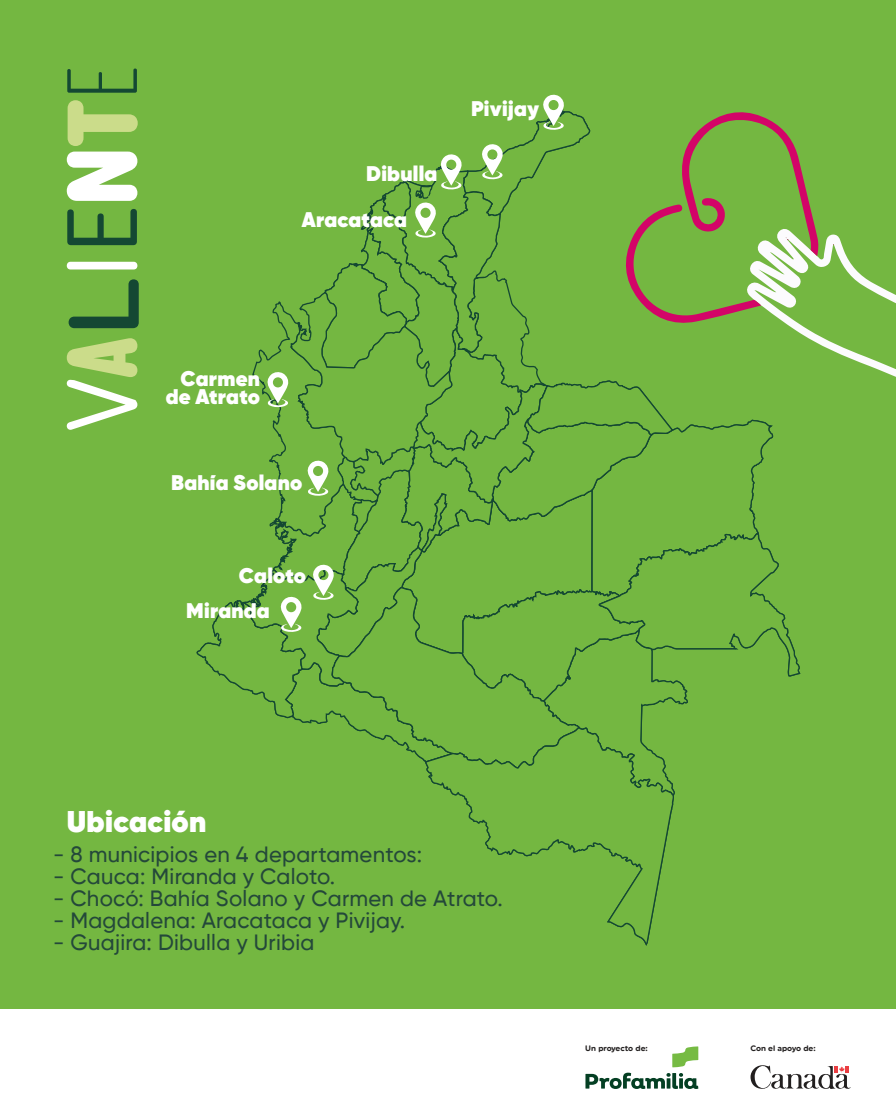
<style>
.page{position:relative;width:896px;height:1120px;background:#fff}
.page>*{position:absolute;margin:0;border:0;box-sizing:border-box;transform-origin:0 0}
.t1{font:800 29.93px "Gilroy";letter-spacing:.01em;color:#fff}
.t2{font:500 22.05px "Gilroy";letter-spacing:.01em;color:#24483a}
.t3{font:800 21.18px/17.5px "Gilroy";letter-spacing:.01em;color:#fff;text-align:right}
.t4{font:700 8.05px "Uniform Rnd";color:#221f1f}
</style>
<div class="page">
<div style="left:0;top:0;width:896px;height:1009px;background:#74b741"></div>
<svg style="left:751px;top:1065px;width:100px;height:24px"></svg>
<svg style="left:672px;top:1046px;width:26px;height:21px"></svg>
<svg style="left:585px;top:1073px;width:113px;height:16px"></svg>
<div style="left:424px;top:809px;width:251px;height:138px;background:#74b741"></div>
<svg style="left:67px;top:338px;width:70px;height:92px;background:#a1cc73"></svg>
<svg style="left:69px;top:279px;width:70px;height:49px;background:#53913c"></svg>
<svg style="left:67px;top:262px;width:70px;height:8px"></svg>
<svg style="left:67px;top:209px;width:70px;height:36px;background:#4d8a3b"></svg>
<svg style="left:67px;top:152px;width:70px;height:49px"></svg>
<svg style="left:67px;top:69px;width:70px;height:24px;background:#59983d"></svg>
<svg style="left:68px;top:100px;width:70px;height:46px;background:#9ec964"></svg>
<div style="left:196px;top:94px;width:700px;height:715px;background:#74b741"></div>
<p class="t3" style="left:366px;top:165px;width:73px">Dibulla</p>
<p class="t3" style="left:302px;top:211px;width:107px">Aracataca</p>
<p class="t3" style="left:471px;top:100px;width:70px">Pivijay</p>
<p class="t3" style="left:166px;top:370px;width:96px">Carmen de Atrato</p>
<p class="t3" style="left:171px;top:474px;width:133px">Bahía Solano</p>
<p class="t3" style="left:239px;top:567px;width:69px">Caloto</p>
<p class="t3" style="left:186px;top:602px;width:85px">Miranda</p>
<h1 class="t1" style="left:67px;top:803px;width:141px">Ubicación</h1>
<p class="t2" style="left:53px;top:841px;width:371px">- 8 municipios en 4 departamentos:</p>
<p class="t2" style="left:53px;top:863px;width:284px">- Cauca: Miranda y Caloto.</p>
<p class="t2" style="left:53px;top:885px;width:451px">- Chocó: Bahía Solano y Carmen de Atrato.</p>
<p class="t2" style="left:53px;top:907px;width:354px">- Magdalena: Aracataca y Pivijay.</p>
<p class="t2" style="left:53px;top:929px;width:263px">- Guajira: Dibulla y Uribia</p>
<p class="t4" style="left:585px;top:1044px;width:64px">Un proyecto de:</p>
<p class="t4" style="left:751px;top:1044px;width:67px">Con el apoyo de:</p>
</div>
